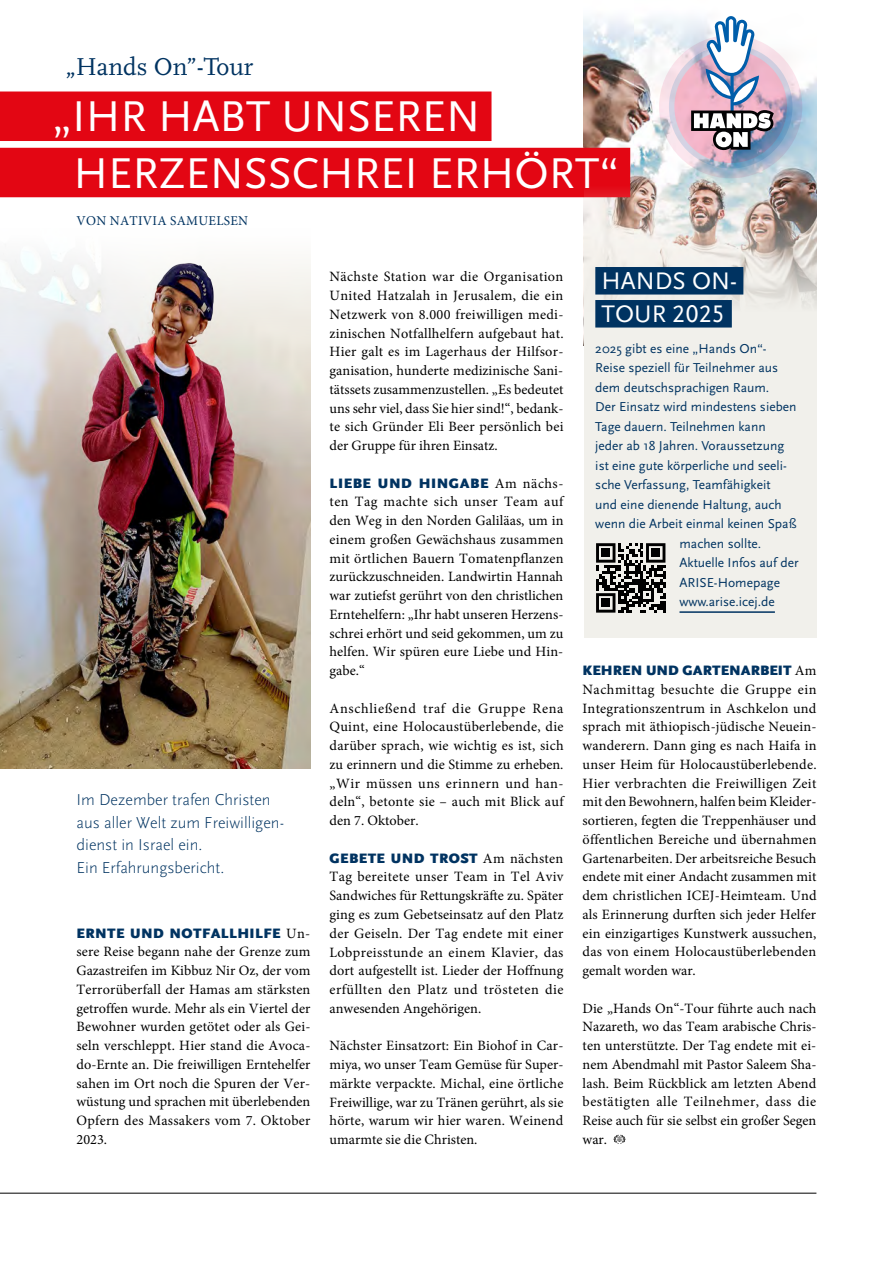
<style>
.page{position:relative;width:893px;height:1263px;background:#fff}
.page>*{position:absolute;margin:0;border:0;box-sizing:border-box;transform-origin:0 0}
.t1{font:45px/56.2px "Scala Sans";color:#fff}
.t2{font:25.5px "Scala";color:#003361}
.t3{font:25.05px/33px "Scala Sans";color:#fff}
.t4{font:300 16.5px/22.5px "Scala Sans";color:#003361}
.t5{font:14.25px/18.8px "Minion Pro";letter-spacing:.005em;color:#000;text-align:justify}
.t6{font:900 14.25px "Scala Sans";letter-spacing:.025em;color:#003361}
.t7{font:900 14.25px "Scala Sans";color:#003361}
.t8{font:13.5px "Scala Sans";color:#003361}
.t9{font:13.5px "Minion Pro";letter-spacing:.02em;color:#003361}
.s1{font-family:"Minion Pro";font-weight:400;color:#000}
.s2{font-family:"Scala Sans LF"}
</style>
<div class="page">
<hr style="left:0;top:1193px;width:816px;height:1px;background:#000">
<img style="left:0;top:254px;width:310px;height:515px">
<img style="left:82px;top:263px;width:153px;height:221px">
<img style="left:584px;top:17px;width:232px;height:161px">
<svg style="left:659px;top:35px;width:143px;height:143px;background:#c5bccf"></svg>
<svg style="left:691px;top:16px;width:83px;height:134px"></svg>
<div style="left:0;top:92px;width:491px;height:49px;background:#e30613"></div>
<div style="left:0;top:148px;width:630px;height:49px;background:#e30613"></div>
<svg style="left:584px;top:178px;width:232px;height:460px;background:#e8e3de"></svg>
<hr style="left:679px;top:611px;width:96px;height:2px;background:#003361">
<div style="left:595px;top:267px;width:148px;height:28px;background:#003361"></div>
<div style="left:595px;top:300px;width:137px;height:28px;background:#003361"></div>
<div style="left:590px;top:538px;width:81px;height:80px;background:#f1f0eb"></div>
<svg style="left:596px;top:543px;width:69px;height:70px"></svg>
<div style="left:602px;top:549px;width:8px;height:8px;background:#000"></div>
<div style="left:652px;top:549px;width:8px;height:8px;background:#000"></div>
<div style="left:602px;top:599px;width:8px;height:8px;background:#000"></div>
<svg style="left:614px;top:1135px;width:11px;height:9px"></svg>
<h2 class="t2" style="left:65px;top:53px;width:190px">„Hands On”-Tour</h2>
<h1 class="t1" style="left:73px;top:89px;width:547px;text-indent:-21px">„IHR HABT UNSEREN<br>HERZENSSCHREI ERHÖRT“</h1>
<p class="t9" style="left:77px;top:212px;width:173px">VON NATIVIA SAMUELSEN</p>
<p class="t4" style="left:77px;top:789px;width:209px">Im Dezember trafen Christen aus aller Welt zum Freiwilligen&shy;dienst in Israel ein.<br>Ein Erfahrungsbericht.</p>
<p class="t6" style="left:77px;top:925px;width:235px">ERNTE UND NOTFALLHILFE <span class="s1">Un-</span></p>
<p class="t5" style="left:77px;top:942px;width:235px">sere Reise begann nahe der Grenze zum Gazastreifen im Kibbuz Nir Oz, der vom Terrorüberfall der Hamas am stärksten getroffen wurde. Mehr als ein Viertel der Bewohner wurden getötet oder als Gei&shy;seln verschleppt. Hier stand die Avoca&shy;do-Ernte an. Die freiwilligen Erntehelfer sahen im Ort noch die Spuren der Ver&shy;wüstung und sprachen mit überlebenden Opfern des Massakers vom 7. Oktober 2023.</p>
<p class="t5" style="left:330px;top:267px;width:236px">Nächste Station war die Organisation United Hatzalah in Jerusalem, die ein Netzwerk von 8.000 freiwilligen medi&shy;zinischen Notfallhelfern aufgebaut hat.<br>Hier galt es im Lagerhaus der Hilfsor&shy;ganisation, hunderte medizinische Sani&shy;tätssets zusammenzustellen. „Es bedeutet uns sehr viel, dass Sie hier sind!“, bedank&shy;te sich Gründer Eli Beer persönlich bei der Gruppe für ihren Einsatz.</p>
<p class="t6" style="left:330px;top:475px;width:235px">LIEBE UND HINGABE <span class="s1">Am nächs-</span></p>
<p class="t5" style="left:330px;top:492px;width:236px">ten Tag machte sich unser Team auf den Weg in den Norden Galiläas, um in einem großen Gewächshaus zusammen mit örtlichen Bauern Tomatenpflanzen zurückzuschneiden. Landwirtin Hannah war zutiefst gerührt von den christlichen Erntehelfern: „Ihr habt unseren Herzens&shy;schrei erhört und seid gekommen, um zu helfen. Wir spüren eure Liebe und Hin&shy;gabe.“</p>
<p class="t5" style="left:330px;top:699px;width:236px">Anschließend traf die Gruppe Rena Quint, eine Holocaustüberlebende, die darüber sprach, wie wichtig es ist, sich zu erinnern und die Stimme zu erheben. „Wir müssen uns erinnern und han&shy;deln“, betonte sie – auch mit Blick auf den 7. Oktober.</p>
<p class="t6" style="left:330px;top:850px;width:235px">GEBETE UND TROST <span class="s1">Am nächsten</span></p>
<p class="t5" style="left:330px;top:868px;width:235px">Tag bereitete unser Team in Tel Aviv Sandwiches für Rettungskräfte zu. Später ging es zum Gebetseinsatz auf den Platz der Geiseln. Der Tag endete mit einer Lobpreisstunde an einem Klavier, das dort aufgestellt ist. Lieder der Hoffnung erfüllten den Platz und trösteten die anwesenden Angehörigen.</p>
<p class="t5" style="left:330px;top:1036px;width:235px">Nächster Einsatzort: Ein Biohof in Car&shy;miya, wo unser Team Gemüse für Super&shy;märkte verpackte. Michal, eine örtliche Freiwillige, war zu Tränen gerührt, als sie hörte, warum wir hier waren. Weinend umarmte sie die Christen.</p>
<h3 class="t3" style="left:602px;top:265px;width:137px">HANDS ON-<br>TOUR <span class="s2">2025</span></h3>
<p class="t8" style="left:595px;top:341px;width:173px">2025 gibt es eine „Hands On“-</p>
<p class="t8" style="left:595px;top:360px;width:184px">Reise speziell für Teilnehmer aus</p>
<p class="t8" style="left:595px;top:380px;width:176px">dem deutschsprachigen Raum.</p>
<p class="t8" style="left:595px;top:399px;width:203px">Der Einsatz wird mindestens sieben</p>
<p class="t8" style="left:595px;top:419px;width:172px">Tage dauern. Teilnehmen kann</p>
<p class="t8" style="left:595px;top:438px;width:190px">jeder ab 18 Jahren. Voraussetzung</p>
<p class="t8" style="left:595px;top:458px;width:193px">ist eine gute körperliche und seeli-</p>
<p class="t8" style="left:595px;top:477px;width:177px">sche Verfassung, Teamfähigkeit</p>
<p class="t8" style="left:595px;top:497px;width:188px">und eine dienende Haltung, auch</p>
<p class="t8" style="left:595px;top:516px;width:203px">wenn die Arbeit einmal keinen Spaß</p>
<p class="t8" style="left:679px;top:536px;width:83px">machen sollte.</p>
<p class="t8" style="left:679px;top:555px;width:121px">Aktuelle Infos auf der</p>
<p class="t8" style="left:679px;top:575px;width:102px">ARISE-Homepage</p>
<p class="t8" style="left:679px;top:594px;width:97px">www.arise.icej.de</p>
<p class="t7" style="left:583px;top:663px;width:235px">KEHREN UND GARTENARBEIT <span class="s1">Am</span></p>
<p class="t5" style="left:583px;top:680px;width:236px">Nachmittag besuchte die Gruppe ein Integrationszentrum in Aschkelon und sprach mit äthiopisch-jüdische Neuein&shy;wanderern. Dann ging es nach Haifa in unser Heim für Holocaustüberlebende.<br>Hier verbrachten die Freiwilligen Zeit mit den Bewohnern, halfen beim Kleider&shy;sortieren, fegten die Treppenhäuser und öffentlichen Bereiche und übernahmen Gartenarbeiten. Der arbeitsreiche Besuch endete mit einer Andacht zusammen mit dem christlichen ICEJ-Heimteam. Und als Erinnerung durften sich jeder Helfer ein einzigartiges Kunstwerk aussuchen, das von einem Holocaustüberlebenden gemalt worden war.</p>
<p class="t5" style="left:583px;top:999px;width:235px">Die „Hands On“-Tour führte auch nach Nazareth, wo das Team arabische Chris&shy;ten unterstützte. Der Tag endete mit ei&shy;nem Abendmahl mit Pastor Saleem Sha&shy;lash. Beim Rückblick am letzten Abend bestätigten alle Teilnehmer, dass die Reise auch für sie selbst ein großer Segen war.</p>
</div>
